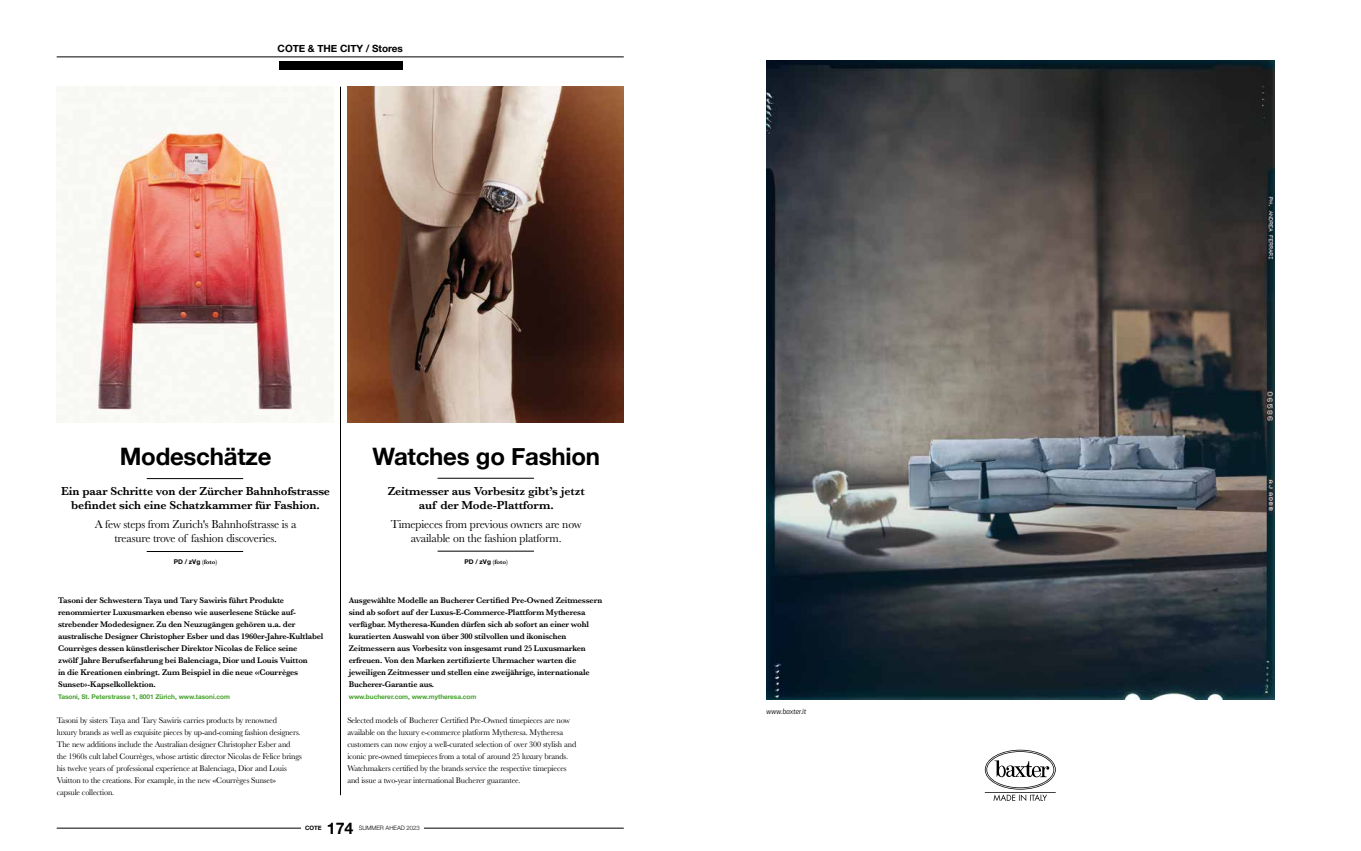
<style>
.page{position:relative;width:1361px;height:851px;background:#fff}
.page>*{position:absolute;margin:0;border:0;box-sizing:border-box;transform-origin:0 0}
.t1{font:700 24px "Helvetica Neue";letter-spacing:-.01em;color:#000}
.t2{font:700 16px "Helvetica Neue";color:#000}
.t3{font:12px/14px "Baskerville";letter-spacing:-.015em;color:#000;text-align:center}
.t4{font:600 12px/14px "Baskerville";letter-spacing:-.01em;color:#000;text-align:center}
.t5{font:700 10px "Helvetica Neue";letter-spacing:-.005em;color:#000}
.t6{font:600 8.5px/12px "Baskerville";letter-spacing:-.015em;color:#000}
.t7{font:8.5px/12px "Baskerville";letter-spacing:-.015em;color:#000}
.t8{font:italic 7.5px "Solido";color:#000}
.t9{font:700 6.5px "Helvetica Neue";letter-spacing:-.005em;color:#44a12b}
.t10{font:700 6.5px "Helvetica Neue";letter-spacing:-.005em;color:#000}
.t11{font:300 6px "Helvetica Neue";letter-spacing:-.005em;color:#000}
.t12{font:700 6px "Helvetica Neue";color:#000}
.s1{font-family:"Baskerville";font-weight:600}
</style>
<div class="page">
<hr style="left:57px;top:827px;width:567px;height:1px;background:#000">
<div style="left:301px;top:824px;width:21px;height:17px;background:#fff"></div>
<div style="left:359px;top:824px;width:65px;height:17px;background:#fff"></div>
<div style="left:322px;top:818px;width:37px;height:20px;background:#fff"></div>
<hr style="left:147px;top:551px;width:96px;height:1px;background:#000">
<hr style="left:147px;top:478px;width:96px;height:1px;background:#000">
<img style="left:57px;top:87px;width:276px;height:335px">
<hr style="left:340px;top:87px;width:1px;height:708px;background:#000">
<img style="left:347px;top:87px;width:277px;height:336px">
<hr style="left:437px;top:551px;width:97px;height:1px;background:#000">
<hr style="left:437px;top:478px;width:97px;height:1px;background:#000">
<div style="left:279px;top:61px;width:124px;height:8px;background:#000"></div>
<hr style="left:57px;top:57px;width:567px;height:1px;background:#000">
<svg style="left:985px;top:749px;width:70px;height:51px"></svg>
<img style="left:766px;top:61px;width:508px;height:638px">
<p class="t5" style="left:278px;top:40px;width:127px">COTE &amp; THE CITY / Stores</p>
<h1 class="t1" style="left:120px;top:437px;width:153px">Modeschätze</h1>
<h3 class="t4" style="left:61px;top:484px;width:270px">Ein paar Schritte von der Zürcher Bahnhofstrasse befindet sich eine Schatzkammer für Fashion.</h3>
<h3 class="t3" style="left:95px;top:517px;width:203px">A few steps from Zurich's Bahnhofstrasse is a treasure trove of fashion discoveries.</h3>
<p class="t10" style="left:174px;top:557px;width:45px">PD / zVg <span class="s1">(foto)</span></p>
<p class="t6" style="left:58px;top:594px;width:267px">Tasoni der Schwestern Taya und Tary Sawiris führt Produkte renommierter Luxusmarken ebenso wie auserlesene Stücke auf&shy;strebender Modedesigner. Zu den Neuzugängen gehören u.a. der australische Designer Christopher Esber und das 1960er-Jahre-Kultlabel Courrèges dessen künstlerischer Direktor Nicolas de Felice seine<br>zwölf Jahre Berufserfahrung bei Balenciaga, Dior und Louis Vuitton<br>in die Kreationen einbringt. Zum Beispiel in die neue «Courrèges Sunset»-Kapselkollektion.</p>
<p class="t7" style="left:57px;top:714px;width:247px">Tasoni by sisters Taya and Tary Sawiris carries products by renowned<br>luxury brands as well as exquisite pieces by up-and-coming fashion designers.<br>The new additions include the Australian designer Christopher Esber and the 1960s cult label Courrèges, whose artistic director Nicolas de Felice brings his twelve years of professional experience at Balenciaga, Dior and Louis Vuitton to the creations. For example, in the new «Courrèges Sunset»<br>capsule collection.</p>
<p class="t9" style="left:58px;top:691px;width:173px">Tasoni, St. Peterstrasse 1, 8001 Zürich, www.tasoni.com</p>
<h1 class="t1" style="left:372px;top:437px;width:229px">Watches go Fashion</h1>
<h3 class="t4" style="left:388px;top:484px;width:199px">Zeitmesser aus Vorbesitz gibt’s jetzt auf der Mode-Plattform.</h3>
<h3 class="t3" style="left:391px;top:517px;width:192px">Timepieces from previous owners are now available on the fashion platform.</h3>
<p class="t10" style="left:464px;top:557px;width:45px">PD / zVg <span class="s1">(foto)</span></p>
<p class="t6" style="left:349px;top:594px;width:255px">Ausgewählte Modelle an Bucherer Certified Pre-Owned Zeitmessern sind ab sofort auf der Luxus-E-Commerce-Plattform Mytheresa verfügbar. Mytheresa-Kunden dürfen sich ab sofort an einer wohl kuratierten Auswahl von über 300 stilvollen und ikonischen Zeitmessern aus Vorbesitz von insgesamt rund 25 Luxusmarken erfreuen. Von den Marken zertifizierte Uhrmacher warten die jeweiligen Zeitmesser und stellen eine zweijährige, internationale Bucherer-Garantie aus.</p>
<p class="t7" style="left:347px;top:714px;width:230px">Selected models of Bucherer Certified Pre-Owned timepieces are now available on the luxury e-commerce platform Mytheresa. Mytheresa customers can now enjoy a well-curated selection of over 300 stylish and iconic pre-owned timepieces from a total of around 25 luxury brands.<br>Watchmakers certified by the brands service the respective timepieces and issue a two-year international Bucherer guarantee.</p>
<p class="t9" style="left:349px;top:691px;width:129px">www.bucherer.com, www.mytheresa.com</p>
<p class="t12" style="left:305px;top:823px;width:18px">COTE</p>
<h2 class="t2" style="left:327px;top:815px;width:28px">174</h2>
<p class="t11" style="left:359px;top:824px;width:63px">SUMMER AHEAD 2023</p>
<p class="t8" style="left:766px;top:707px;width:41px">www.baxter.it</p>
</div>
